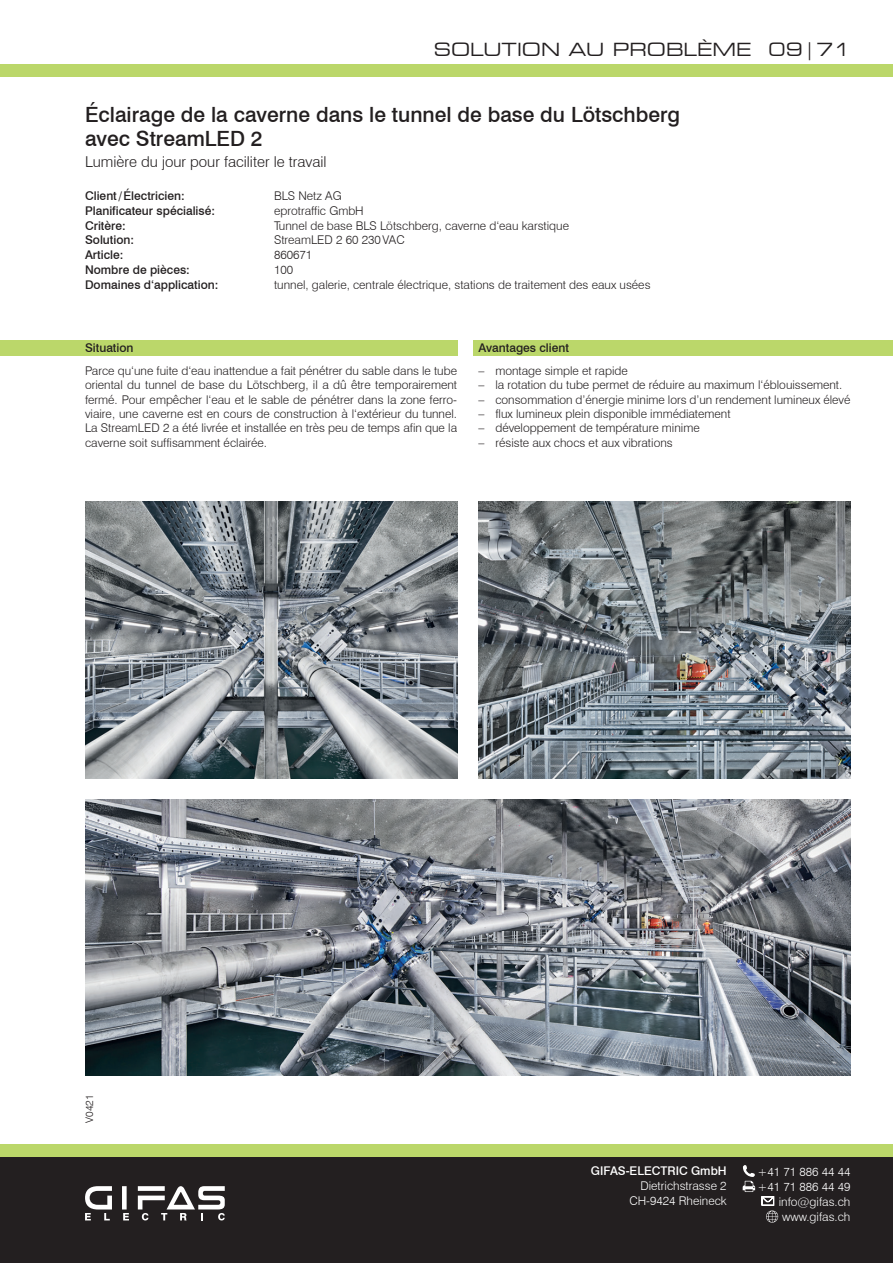
<style>
.page{position:relative;width:893px;height:1263px;background:#fff}
.page>*{position:absolute;margin:0;border:0;box-sizing:border-box;transform-origin:0 0}
.t1{font:500 21px/24px "Swiss 721 BT";color:#231f20}
.t2{font:expanded 18px "Square 721 BT";color:#231f20}
.t3{font:300 15px "Swiss 721 BT";color:#231f20}
.t4{font:300 12px/14.4px "Swiss 721 BT";color:#231f20;text-align:justify}
.t5{font:500 12px "Swiss 721 BT";color:#231f20}
.t6{font:300 12px/15px "Swiss 721 BT";color:#fff;text-align:right}
.t7{font:500 12px "Swiss 721 BT";color:#fff}
.t8{font:300 10.5px "Swiss 721 BT";color:#231f20}
</style>
<div class="page">
<div style="left:0;top:1157px;width:893px;height:106px;background:#231f20"></div>
<div style="left:0;top:1144px;width:893px;height:13px;background:#bbd76a"></div>
<div style="left:0;top:64px;width:893px;height:13px;background:#bbd76a"></div>
<div style="left:122px;top:1186px;width:5px;height:23px;background:#fff"></div>
<svg style="left:85px;top:1186px;width:27px;height:34px"></svg>
<svg style="left:123px;top:1213px;width:6px;height:7px"></svg>
<svg style="left:138px;top:1186px;width:87px;height:34px"></svg>
<svg style="left:743px;top:1165px;width:12px;height:27px"></svg>
<svg style="left:762px;top:1196px;width:16px;height:26px"></svg>
<div style="left:0;top:340px;width:457px;height:16px;background:#bbd76a"></div>
<div style="left:473px;top:340px;width:420px;height:16px;background:#bbd76a"></div>
<img style="left:478px;top:502px;width:372px;height:276px">
<img style="left:85px;top:502px;width:372px;height:276px">
<img style="left:85px;top:799px;width:765px;height:277px">
<h2 class="t2" style="left:434px;top:39px;width:418px">SOLUTION AU PROBLÈME 09|71</h2>
<h1 class="t1" style="left:85px;top:103px;width:597px">Éclairage de la caverne dans le tunnel de base du Lötschberg avec StreamLED 2</h1>
<p class="t3" style="left:85px;top:153px;width:243px">Lumière du jour pour faciliter le travail</p>
<p class="t5" style="left:85px;top:189px;width:101px">Client/Électricien:</p>
<p class="t4" style="left:274px;top:189px;width:69px">BLS Netz AG</p>
<p class="t5" style="left:85px;top:203px;width:132px">Planificateur spécialisé:</p>
<p class="t4" style="left:274px;top:203px;width:91px">eprotraffic GmbH</p>
<p class="t5" style="left:85px;top:218px;width:42px">Critère:</p>
<p class="t4" style="left:274px;top:218px;width:297px">Tunnel de base BLS Lötschberg, caverne d‘eau karstique</p>
<p class="t5" style="left:85px;top:233px;width:51px">Solution:</p>
<p class="t4" style="left:274px;top:233px;width:132px">StreamLED 2 60 230VAC</p>
<p class="t5" style="left:85px;top:247px;width:40px">Article:</p>
<p class="t4" style="left:274px;top:247px;width:40px">860671</p>
<p class="t5" style="left:85px;top:262px;width:106px">Nombre de pièces:</p>
<p class="t4" style="left:274px;top:262px;width:21px">100</p>
<p class="t5" style="left:85px;top:277px;width:135px">Domaines d‘application:</p>
<p class="t4" style="left:274px;top:277px;width:378px">tunnel, galerie, centrale électrique, stations de traitement des eaux usées</p>
<p class="t5" style="left:85px;top:340px;width:50px">Situation</p>
<p class="t4" style="left:85px;top:363px;width:374px">Parce qu‘une fuite d‘eau inattendue a fait pénétrer du sable dans le tube oriental du tunnel de base du Lötschberg, il a dû être temporairement fermé. Pour empêcher l‘eau et le sable de pénétrer dans la zone ferro&shy;viaire, une caverne est en cours de construction à l‘extérieur du tunnel.<br>La StreamLED 2 a été livrée et installée en très peu de temps afin que la caverne soit suffisamment éclairée.</p>
<p class="t5" style="left:478px;top:340px;width:92px">Avantages client</p>
<p class="t4" style="left:478px;top:363px;width:151px">– montage simple et rapide</p>
<p class="t4" style="left:478px;top:378px;width:365px">– la rotation du tube permet de réduire au maximum l‘éblouissement.</p>
<p class="t4" style="left:478px;top:392px;width:374px">– consommation d’énergie minime lors d’un rendement lumineux élevé</p>
<p class="t4" style="left:478px;top:406px;width:254px">– flux lumineux plein disponible immédiatement</p>
<p class="t4" style="left:478px;top:421px;width:223px">– développement de température minime</p>
<p class="t4" style="left:478px;top:435px;width:196px">– résiste aux chocs et aux vibrations</p>
<p class="t8" style="left:83px;top:1123px;width:30px;rotate:-90deg">V0421</p>
<p class="t7" style="left:591px;top:1164px;width:137px">GIFAS-ELECTRIC GmbH</p>
<p class="t6" style="left:629px;top:1178px;width:99px">Dietrichstrasse 2<br>CH-9424 Rheineck</p>
<p class="t6" style="left:757px;top:1164px;width:95px">+41 71 886 44 44 +41 71 886 44 49 info@gifas.ch www.gifas.ch</p>
</div>
